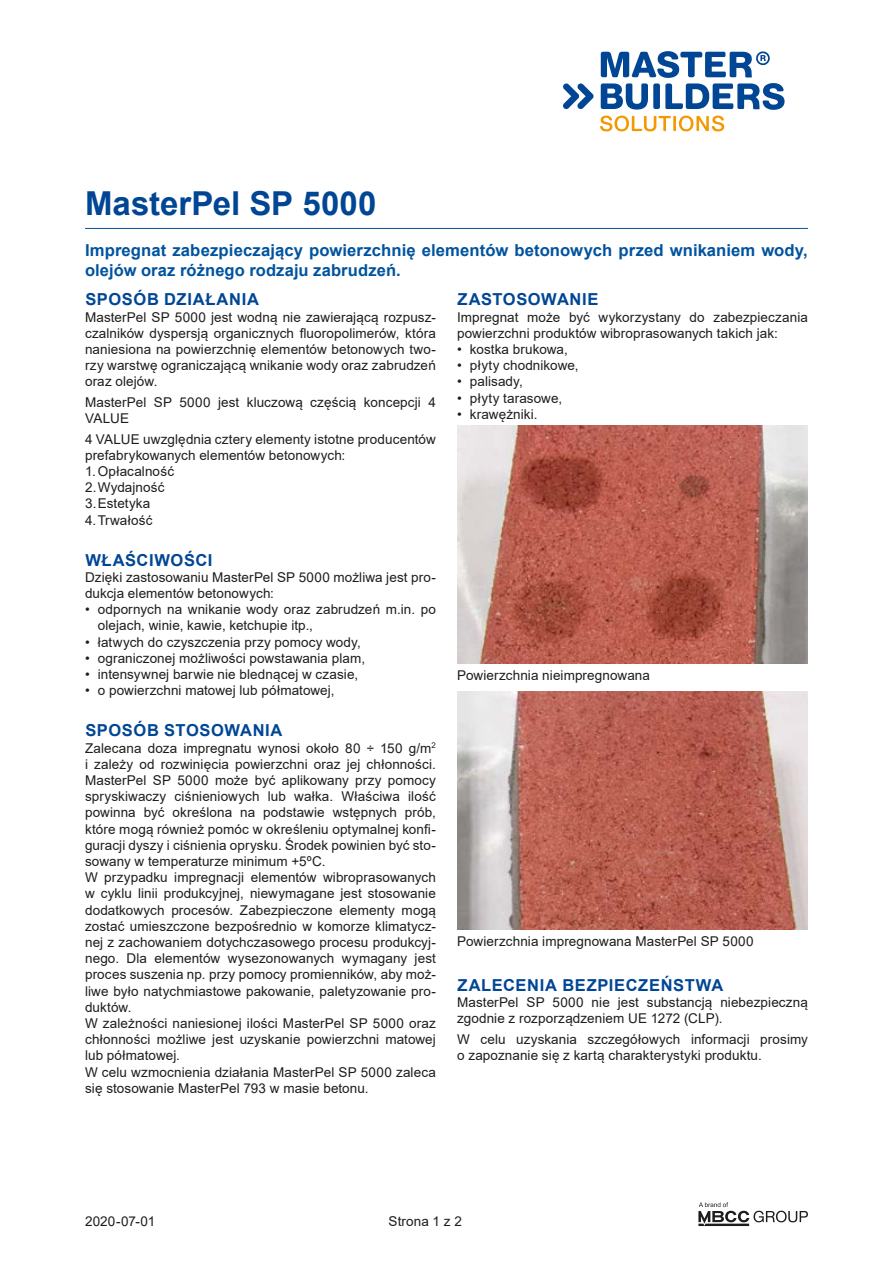
<style>
.page{position:relative;width:893px;height:1263px;background:#fff}
.page>*{position:absolute;margin:0;border:0;box-sizing:border-box;transform-origin:0 0}
.t1{font:700 33px "Arial";color:#014694}
.t2{font:700 16.5px/19.8px "Arial";letter-spacing:.005em;color:#00539e}
.t3{font:700 16.5px "Arial";letter-spacing:.04em;color:#014694}
.t4{font:13.5px/16.2px "Arial";letter-spacing:.01em;color:#1d1d1b}
</style>
<div class="page">
<hr style="left:85px;top:228px;width:723px;height:1px;background:#00539e">
<svg style="left:698px;top:1202px;width:110px;height:24px"></svg>
<svg style="left:563px;top:83px;width:31px;height:26px"></svg>
<svg style="left:600px;top:51px;width:184px;height:80px"></svg>
<img style="left:457px;top:426px;width:351px;height:238px">
<img style="left:457px;top:691px;width:351px;height:238px">
<h1 class="t1" style="left:85px;top:181px;width:293px">MasterPel SP 5000</h1>
<p class="t2" style="left:85px;top:241px;width:724px">Impregnat zabezpieczający powierzchnię elementów betonowych przed wnikaniem wody, olejów oraz różnego rodzaju zabrudzeń.</p>
<p class="t3" style="left:85px;top:288px;width:175px">SPOSÓB DZIAŁANIA</p>
<p class="t4" style="left:85px;top:309px;width:352px;text-align:justify">MasterPel SP 5000 jest wodną nie zawierającą rozpusz&shy;czalników dyspersją organicznych fluoropolimerów, która naniesiona na powierzchnię elementów betonowych two&shy;rzy warstwę ograniczającą wnikanie wody oraz zabrudzeń oraz olejów.</p>
<p class="t4" style="left:85px;top:394px;width:352px">MasterPel SP 5000 jest kluczową częścią koncepcji 4<br>VALUE</p>
<p class="t4" style="left:85px;top:431px;width:352px">4 VALUE uwzględnia cztery elementy istotne producentów prefabrykowanych elementów betonowych:<br>1.Opłacalność<br>2.Wydajność<br>3.Estetyka<br>4.Trwałość</p>
<p class="t3" style="left:85px;top:548px;width:129px">WŁAŚCIWOŚCI</p>
<p class="t4" style="left:85px;top:569px;width:352px">Dzięki zastosowaniu MasterPel SP 5000 możliwa jest pro&shy;dukcja elementów betonowych:</p>
<p class="t4" style="left:98px;top:601px;width:340px;text-indent:-13px">• odpornych na wnikanie wody oraz zabrudzeń m.in. po olejach, winie, kawie, ketchupie itp.,</p>
<p class="t4" style="left:85px;top:634px;width:277px">• łatwych do czyszczenia przy pomocy wody,</p>
<p class="t4" style="left:85px;top:650px;width:282px">• ograniczonej możliwości powstawania plam,</p>
<p class="t4" style="left:85px;top:666px;width:275px">• intensywnej barwie nie blednącej w czasie,</p>
<p class="t4" style="left:85px;top:682px;width:251px">• o powierzchni matowej lub półmatowej,</p>
<p class="t3" style="left:85px;top:719px;width:199px">SPOSÓB STOSOWANIA</p>
<p class="t4" style="left:85px;top:739px;width:352px">Zalecana doza impregnatu wynosi około 80 ÷ 150 g/m<sup>2 </sup>i zależy od rozwinięcia powierzchni oraz jej chłonności.<br>MasterPel SP 5000 może być aplikowany przy pomocy spryskiwaczy ciśnieniowych lub wałka. Właściwa ilość powinna być określona na podstawie wstępnych prób, które mogą również pomóc w określeniu optymalnej konfi&shy;guracji dyszy i ciśnienia oprysku. Środek powinien być sto&shy;sowany w temperaturze minimum +5ºC.<br>W przypadku impregnacji elementów wibroprasowanych w cyklu linii produkcyjnej, niewymagane jest stosowanie dodatkowych procesów. Zabezpieczone elementy mogą zostać umieszczone bezpośrednio w komorze klimatycz&shy;nej z zachowaniem dotychczasowego procesu produkcyj&shy;nego. Dla elementów wysezonowanych wymagany jest proces suszenia np. przy pomocy promienników, aby moż&shy;liwe było natychmiastowe pakowanie, paletyzowanie pro&shy;duktów.<br>W zależności naniesionej ilości MasterPel SP 5000 oraz chłonności możliwe jest uzyskanie powierzchni matowej lub półmatowej.<br>W celu wzmocnienia działania MasterPel SP 5000 zaleca się stosowanie MasterPel 793 w masie betonu.</p>
<p class="t3" style="left:457px;top:288px;width:143px">ZASTOSOWANIE</p>
<p class="t4" style="left:457px;top:309px;width:352px">Impregnat może być wykorzystany do zabezpieczania powierzchni produktów wibroprasowanych takich jak:</p>
<p class="t4" style="left:457px;top:341px;width:112px">• kostka brukowa,</p>
<p class="t4" style="left:457px;top:357px;width:123px">• płyty chodnikowe,</p>
<p class="t4" style="left:457px;top:373px;width:67px">• palisady,</p>
<p class="t4" style="left:457px;top:390px;width:107px">• płyty tarasowe,</p>
<p class="t4" style="left:457px;top:406px;width:82px">• krawężniki.</p>
<p class="t4" style="left:457px;top:667px;width:194px">Powierzchnia nieimpregnowana</p>
<p class="t4" style="left:457px;top:933px;width:298px">Powierzchnia impregnowana MasterPel SP 5000</p>
<p class="t3" style="left:457px;top:973px;width:268px">ZALECENIA BEZPIECZEŃSTWA</p>
<p class="t4" style="left:457px;top:994px;width:352px">MasterPel SP 5000 nie jest substancją niebezpieczną zgodnie z rozporządzeniem UE 1272 (CLP).</p>
<p class="t4" style="left:457px;top:1031px;width:352px">W celu uzyskania szczegółowych informacji prosimy o zapoznanie się z kartą charakterystyki produktu.</p>
<p class="t4" style="left:85px;top:1213px;width:72px">2020-07-01</p>
<p class="t4" style="left:389px;top:1213px;width:75px">Strona 1 z 2</p>
</div>
